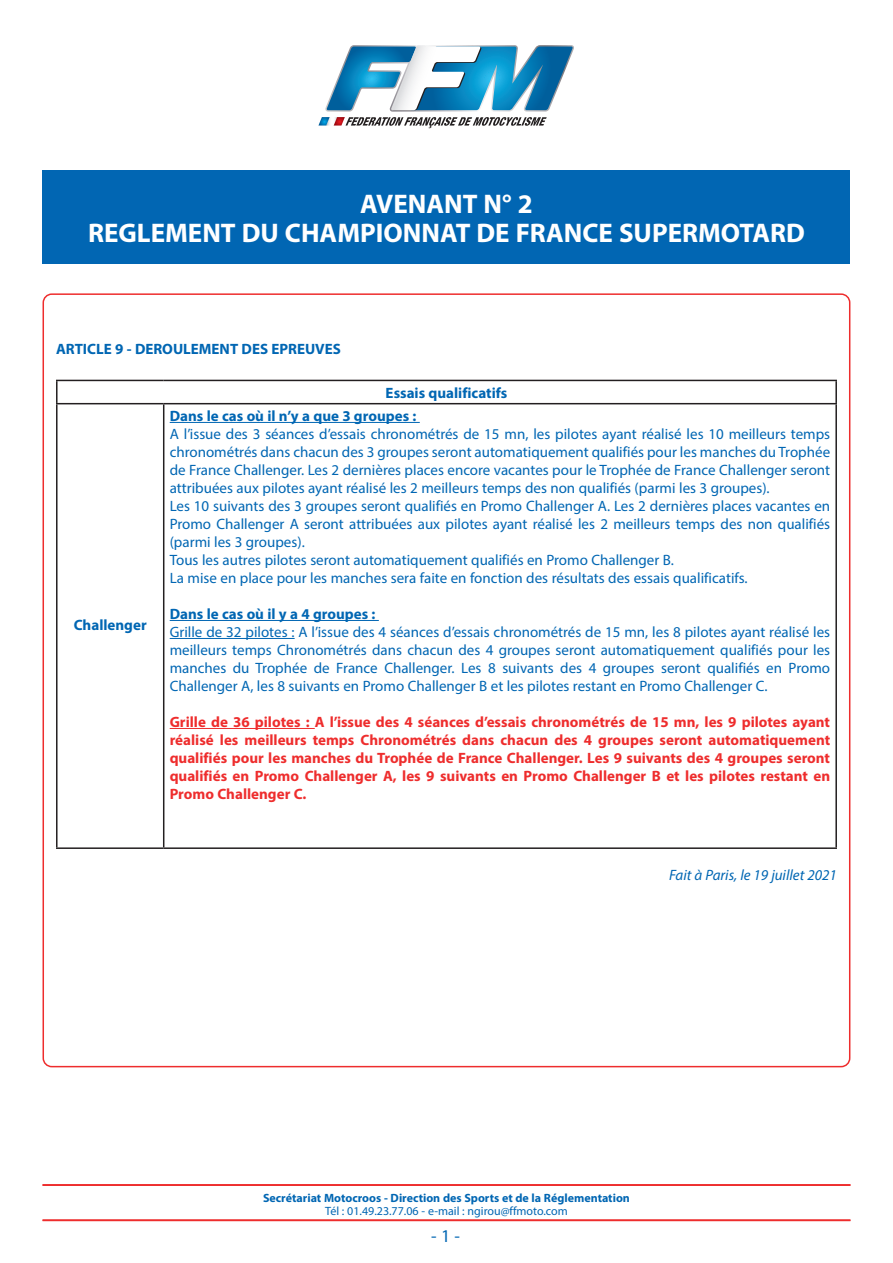
<style>
.page{position:relative;width:893px;height:1263px;background:#fff}
.page>*{position:absolute;margin:0;border:0;box-sizing:border-box;transform-origin:0 0}
.t1{font:700 27px/28.5px "Myriad Pro";color:#fff;text-align:center}
.t2{font:18px "Myriad Pro";color:#0166b3}
.t3{font:15px/18px "Myriad Pro";color:#0166b3}
.t4{font:700 15px/18px "Myriad Pro";color:#ee2d2d;text-align:justify}
.t5{font:700 15px "Myriad Pro";color:#0166b3}
.t6{font:italic 15px "Myriad Pro";color:#0166b3}
.t7{font:700 12px "Myriad Pro";color:#0166b3}
.t8{font:12px "Myriad Pro";color:#0166b3}
</style>
<div class="page">
<hr style="left:43px;top:1219px;width:807px;height:2px;background:#ee2d2d">
<div style="left:43px;top:170px;width:807px;height:94px;background:#0166b3"></div>
<svg style="left:318px;top:45px;width:256px;height:83px"></svg>
<hr style="left:43px;top:1184px;width:807px;height:2px;background:#ee2d2d">
<hr style="left:56px;top:380px;width:108px;height:1px;background:#231f20">
<hr style="left:56px;top:381px;width:2px;height:22px;background:#231f20">
<hr style="left:164px;top:380px;width:673px;height:1px;background:#231f20">
<hr style="left:835px;top:381px;width:2px;height:22px;background:#231f20">
<hr style="left:56px;top:403px;width:108px;height:1px;background:#231f20">
<hr style="left:56px;top:404px;width:2px;height:443px;background:#231f20">
<hr style="left:164px;top:403px;width:673px;height:1px;background:#231f20">
<hr style="left:163px;top:404px;width:1px;height:443px;background:#231f20">
<hr style="left:835px;top:404px;width:2px;height:443px;background:#231f20">
<hr style="left:56px;top:847px;width:108px;height:2px;background:#231f20">
<hr style="left:164px;top:847px;width:673px;height:2px;background:#231f20">
<hr style="left:170px;top:422px;width:250px;height:1px;background:#0166b3">
<hr style="left:170px;top:620px;width:209px;height:1px;background:#0166b3">
<hr style="left:170px;top:638px;width:125px;height:1px;background:#0166b3">
<hr style="left:170px;top:728px;width:145px;height:1px;background:#ee2d2d">
<h1 class="t1" style="left:88px;top:189px;width:718px">AVENANT N° 2<br>REGLEMENT DU CHAMPIONNAT DE FRANCE SUPERMOTARD</h1>
<p class="t5" style="left:56px;top:339px;width:286px">ARTICLE 9 - DEROULEMENT DES EPREUVES</p>
<p class="t5" style="left:386px;top:383px;width:123px">Essais qualificatifs</p>
<p class="t5" style="left:74px;top:615px;width:74px">Challenger</p>
<p class="t5" style="left:170px;top:406px;width:248px">Dans le cas où il n’y a que 3 groupes :</p>
<p class="t3" style="left:170px;top:425px;width:662px">A l’issue des 3 séances d’essais chronométrés de 15 mn, les pilotes ayant réalisé les 10 meilleurs temps chronométrés dans chacun des 3 groupes seront automatiquement qualifiés pour les manches du Trophée de France Challenger. Les 2 dernières places encore vacantes pour le Trophée de France Challenger seront attribuées aux pilotes ayant réalisé les 2 meilleurs temps des non qualifiés (parmi les 3 groupes).<br>Les 10 suivants des 3 groupes seront qualifiés en Promo Challenger A. Les 2 dernières places vacantes en Promo Challenger A seront attribuées aux pilotes ayant réalisé les 2 meilleurs temps des non qualifiés (parmi les 3 groupes).<br>Tous les autres pilotes seront automatiquement qualifiés en Promo Challenger B.<br>La mise en place pour les manches sera faite en fonction des résultats des essais qualificatifs.</p>
<p class="t5" style="left:170px;top:604px;width:207px">Dans le cas où il y a 4 groupes :</p>
<p class="t3" style="left:170px;top:623px;width:662px;text-align:justify">Grille de 32 pilotes : A l’issue des 4 séances d’essais chronométrés de 15 mn, les 8 pilotes ayant réalisé les meilleurs temps Chronométrés dans chacun des 4 groupes seront automatiquement qualifiés pour les manches du Trophée de France Challenger. Les 8 suivants des 4 groupes seront qualifiés en Promo Challenger A, les 8 suivants en Promo Challenger B et les pilotes restant en Promo Challenger C.</p>
<p class="t4" style="left:170px;top:712px;width:662px">Grille de 36 pilotes : A l’issue des 4 séances d’essais chronométrés de 15 mn, les 9 pilotes ayant réalisé les meilleurs temps Chronométrés dans chacun des 4 groupes seront automatiquement qualifiés pour les manches du Trophée de France Challenger. Les 9 suivants des 4 groupes seront qualifiés en Promo Challenger A, les 9 suivants en Promo Challenger B et les pilotes restant en Promo Challenger C.</p>
<p class="t6" style="left:669px;top:866px;width:169px">Fait à Paris, le 19 juillet 2021</p>
<p class="t7" style="left:263px;top:1190px;width:368px">Secrétariat Motocroos - Direction des Sports et de la Réglementation</p>
<p class="t8" style="left:325px;top:1203px;width:244px">Tél : 01.49.23.77.06 - e-mail : ngirou@ffmoto.com</p>
<p class="t2" style="left:431px;top:1225px;width:30px">- 1 -</p>
</div>
